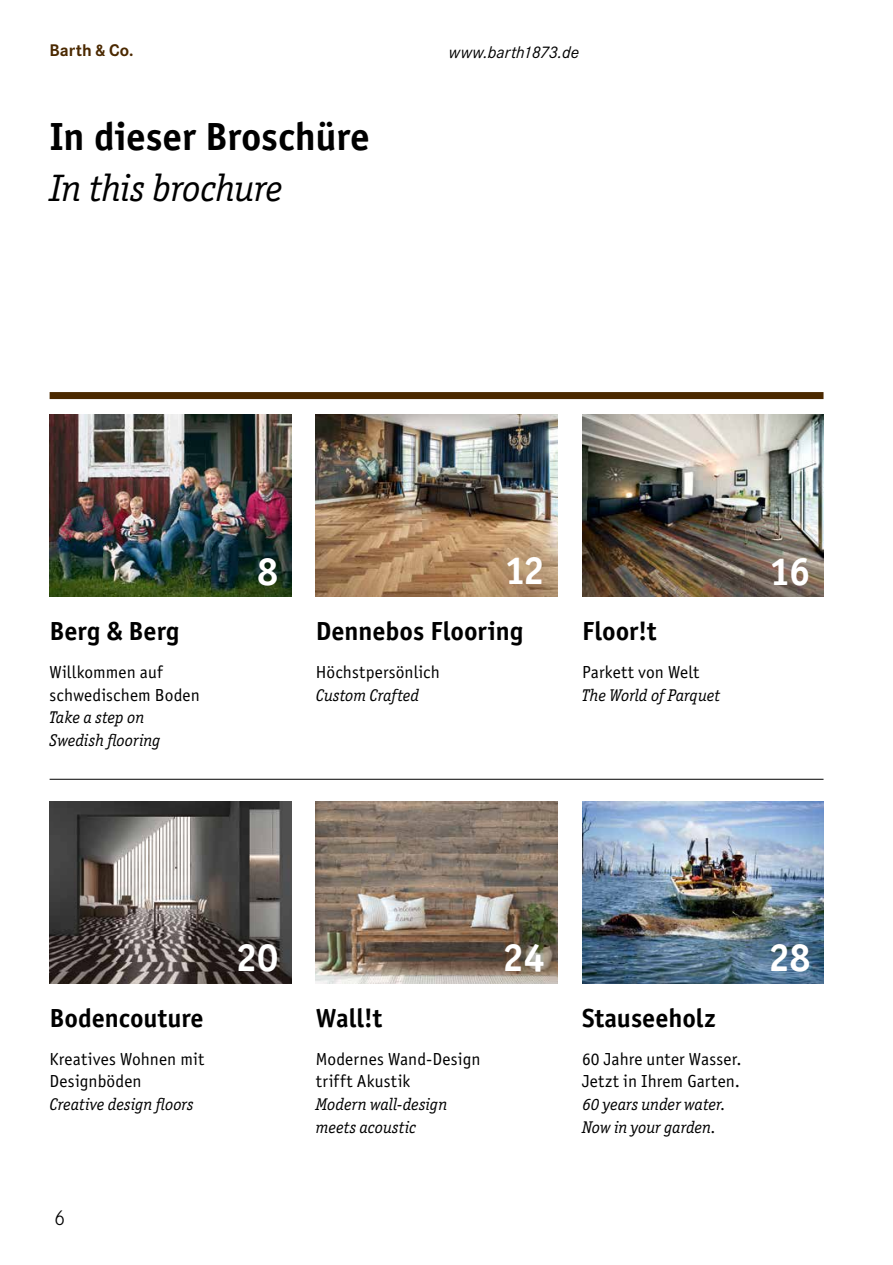
<style>
.page{position:relative;width:893px;height:1265px;background:#fff}
.page>*{position:absolute;margin:0;border:0;box-sizing:border-box;transform-origin:0 0}
.t1{font:700 39.38px "Officina Sans LT";letter-spacing:-.005em;color:#000}
.t2{font:italic 39.38px "Officina Serif EF";letter-spacing:-.01em;color:#000}
.t3{font:700 39.38px "Officina Sans LT";letter-spacing:-.03em;color:#fff}
.t4{font:700 26.25px "Officina Sans LT";letter-spacing:-.005em;color:#000}
.t5{font:300 21.88px "Corporate S";color:#000}
.t6{font:17.5px/22.8px "Officina Sans";letter-spacing:.005em;color:#000}
.t7{font:italic 17.5px/22.8px "Officina Serif EF";letter-spacing:.005em;color:#000}
.t8{font:italic 17.5px "Corporate S";letter-spacing:.005em;color:#000}
.t9{font:700 17.5px "Corporate S";letter-spacing:.005em;color:#4b2900}
</style>
<div class="page">
<div style="left:50px;top:392px;width:773px;height:7px;background:#4b2900"></div>
<hr style="left:50px;top:779px;width:773px;height:1px;background:#000">
<img style="left:582px;top:415px;width:241px;height:182px">
<img style="left:316px;top:802px;width:241px;height:182px">
<img style="left:50px;top:415px;width:241px;height:182px">
<img style="left:50px;top:802px;width:241px;height:182px">
<img style="left:582px;top:802px;width:241px;height:182px">
<img style="left:316px;top:415px;width:241px;height:182px">
<p class="t9" style="left:50px;top:38px;width:85px">Barth &amp; Co.</p>
<p class="t8" style="left:449px;top:42px;width:132px">www.barth1873.de</p>
<h1 class="t1" style="left:50px;top:112px;width:322px">In dieser Broschüre</h1>
<h1 class="t2" style="left:50px;top:167px;width:234px">In this brochure</h1>
<h2 class="t4" style="left:50px;top:615px;width:131px">Berg &amp; Berg</h2>
<p class="t6" style="left:50px;top:661px;width:152px">Willkommen auf schwedischem Boden</p>
<p class="t7" style="left:50px;top:707px;width:112px">Take a step on<br>Swedish flooring</p>
<h1 class="t3" style="left:257px;top:547px;width:23px">8</h1>
<h1 class="t3" style="left:504px;top:546px;width:42px">12</h1>
<h2 class="t4" style="left:316px;top:615px;width:209px">Dennebos Flooring</h2>
<p class="t6" style="left:316px;top:661px;width:125px">Höchstpersönlich</p>
<p class="t7" style="left:316px;top:684px;width:105px">Custom Crafted</p>
<h2 class="t4" style="left:582px;top:615px;width:76px">Floor!t</h2>
<p class="t6" style="left:582px;top:661px;width:119px">Parkett von Welt</p>
<p class="t7" style="left:582px;top:684px;width:139px">The World of Parquet</p>
<h1 class="t3" style="left:769px;top:547px;width:43px">16</h1>
<h2 class="t4" style="left:50px;top:1002px;width:156px">Bodencouture</h2>
<p class="t6" style="left:50px;top:1047px;width:156px">Kreatives Wohnen mit<br>Designböden</p>
<p class="t7" style="left:50px;top:1093px;width:145px">Creative design floors</p>
<h1 class="t3" style="left:236px;top:933px;width:45px">20</h1>
<p class="t5" style="left:54px;top:1204px;width:13px">6</p>
<h2 class="t4" style="left:316px;top:1002px;width:68px">Wall!t</h2>
<p class="t6" style="left:316px;top:1047px;width:166px">Modernes Wand-Design trifft Akustik</p>
<p class="t7" style="left:316px;top:1093px;width:133px">Modern wall-design meets acoustic</p>
<h1 class="t3" style="left:502px;top:933px;width:44px">24</h1>
<h2 class="t4" style="left:582px;top:1002px;width:135px">Stauseeholz</h2>
<p class="t6" style="left:582px;top:1047px;width:161px">60 Jahre unter Wasser.<br>Jetzt in Ihrem Garten.</p>
<p class="t7" style="left:582px;top:1093px;width:145px">60 years under water.<br>Now in your garden.</p>
<h1 class="t3" style="left:768px;top:933px;width:44px">28</h1>
</div>
